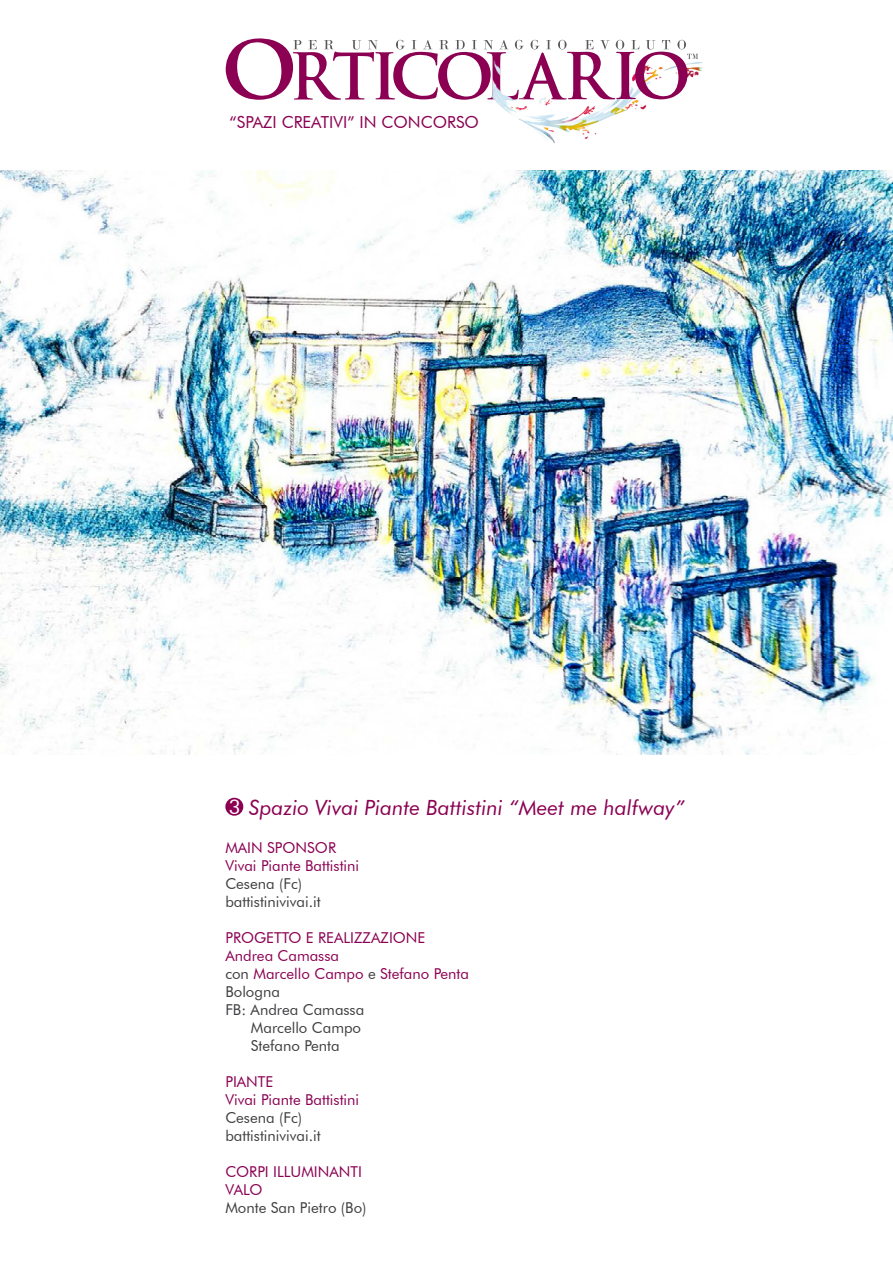
<style>
.page{position:relative;width:893px;height:1263px;background:#fff}
.page>*{position:absolute;margin:0;border:0;box-sizing:border-box;transform-origin:0 0}
.t1{font:italic 21px "Futura BT";color:#8b0052}
.t2{font:16.5px "Futura BT";color:#8b0052}
.t3{font:15px/18px "Futura BT";color:#8b0052}
.t4{font:15px/18px "Futura BT";color:#3e3d40}
.s1{font-style:normal;font-size:20.25px;color:#fff}
.s2{color:#3e3d40}
</style>
<div class="page">
<div style="left:228px;top:800px;width:13px;height:13px;background:#8b0052;border-radius:50%"></div>
<div style="left:225px;top:798px;width:18px;height:18px;border:5px solid #8b0052;border-radius:50%"></div>
<img style="left:495px;top:62px;width:208px;height:81px">
<svg style="left:225px;top:38px;width:473px;height:62px"></svg>
<img style="left:0;top:171px;width:893px;height:584px">
<p class="t2" style="left:230px;top:112px;width:251px">“SPAZI CREATIVI” IN CONCORSO</p>
<h1 class="t1" style="left:229px;top:794px;width:458px"><span class="s1">3</span> Spazio Vivai Piante Battistini “Meet me halfway”</h1>
<p class="t3" style="left:225px;top:838px;width:135px">MAIN SPONSOR<br>Vivai Piante Battistini</p>
<p class="t4" style="left:225px;top:874px;width:97px">Cesena (Fc) battistinivivai.it</p>
<p class="t3" style="left:225px;top:928px;width:201px">PROGETTO E REALIZZAZIONE</p>
<p class="t3" style="left:225px;top:946px;width:115px">Andrea Camassa</p>
<p class="t3" style="left:225px;top:964px;width:245px"><span class="s2">con</span> Marcello Campo <span class="s2">e</span> Stefano Penta</p>
<p class="t4" style="left:225px;top:982px;width:56px">Bologna</p>
<p class="t4" style="left:225px;top:1000px;width:140px">FB: Andrea Camassa</p>
<p class="t4" style="left:251px;top:1018px;width:112px">Marcello Campo</p>
<p class="t4" style="left:251px;top:1036px;width:90px">Stefano Penta</p>
<p class="t3" style="left:225px;top:1072px;width:135px">PIANTE<br>Vivai Piante Battistini</p>
<p class="t4" style="left:225px;top:1108px;width:97px">Cesena (Fc) battistinivivai.it</p>
<p class="t3" style="left:225px;top:1162px;width:138px">CORPI ILLUMINANTI<br>VALO</p>
<p class="t4" style="left:225px;top:1198px;width:143px">Monte San Pietro (Bo)</p>
</div>
